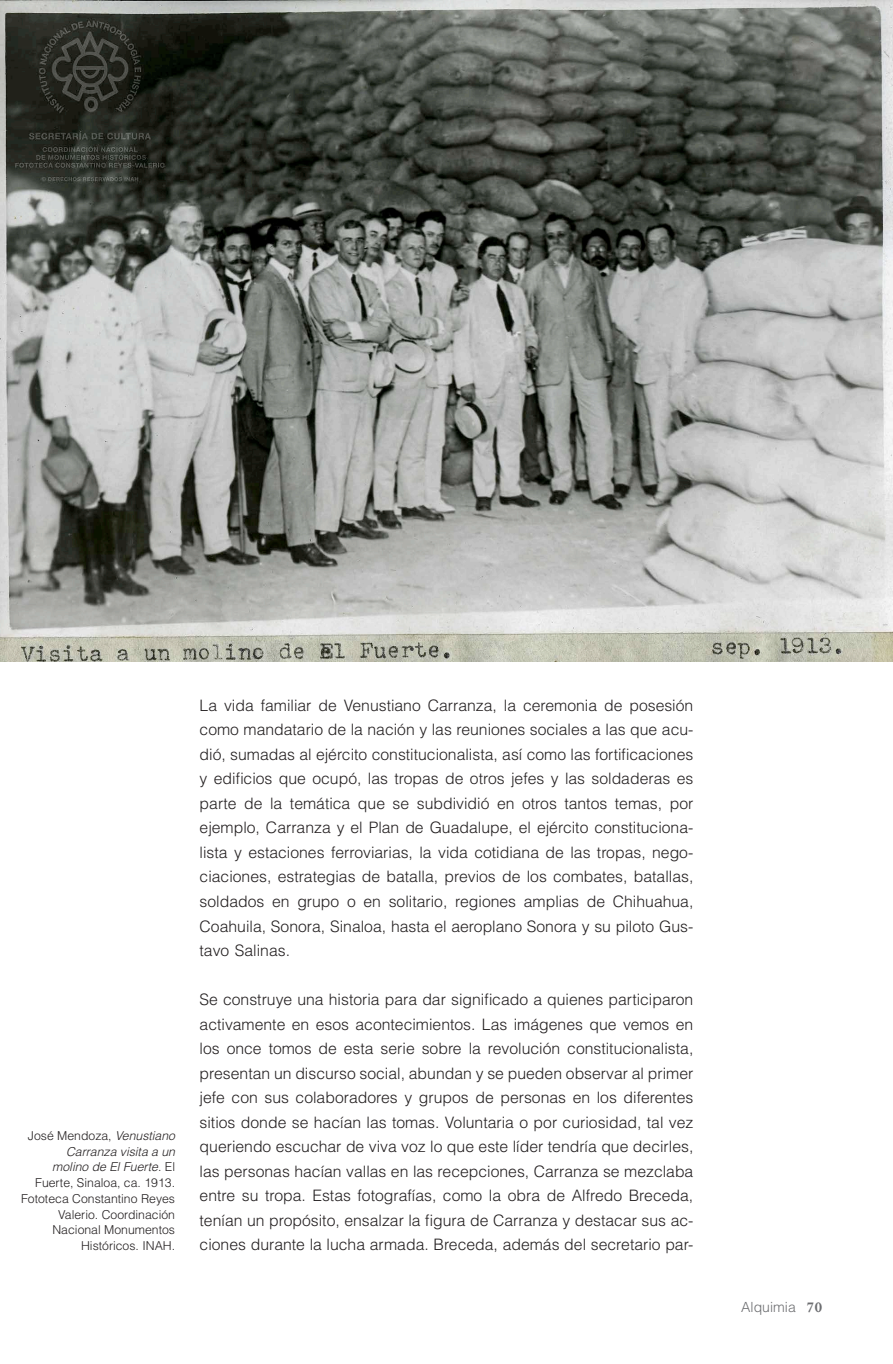
<style>
.page{position:relative;width:893px;height:1364px;background:#fff}
.page>*{position:absolute;margin:0;border:0;box-sizing:border-box;transform-origin:0 0}
.A6_Texto_párrafo_nor{font:300 15.75px/24.5px "Helvetica LT Std";color:#231f20;text-align:justify}
.t1{font:300 14px "Helvetica LT Std";color:#6c6d70}
._00_Pie_de_foto{font:300 12.25px/15.8px "Helvetica LT Std";color:#231f20;text-align:right}
.s1{font-style:italic}
.s2{font-family:"Mrs Eaves OT";font-weight:700;font-size:15.75px}
</style>
<div class="page">
<img style="left:0;top:0;width:892px;height:662px">
<p class="_00_Pie_de_foto" style="left:21px;top:1127px;width:155px">José Mendoza, <span class="s1">Venustiano<br>Carranza visita a un<br>molino de El Fuerte</span>. El<br>Fuerte, Sinaloa, ca. 1913.<br>Fototeca Constantino Reyes<br>Valerio. Coordinación<br>Nacional Monumentos<br>Históricos. INAH.</p>
<p class="A6_Texto_párrafo_nor" style="left:200px;top:693px;width:495px">La vida familiar de Venustiano Carranza, la ceremonia de posesión como mandatario de la nación y las reuniones sociales a las que acu&shy;dió, sumadas al ejército constitucionalista, así como las fortificaciones y edificios que ocupó, las tropas de otros jefes y las soldaderas es parte de la temática que se subdividió en otros tantos temas, por ejemplo, Carranza y el Plan de Guadalupe, el ejército constituciona&shy;lista y estaciones ferroviarias, la vida cotidiana de las tropas, nego&shy;ciaciones, estrategias de batalla, previos de los combates, batallas, soldados en grupo o en solitario, regiones amplias de Chihuahua, Coahuila, Sonora, Sinaloa, hasta el aeroplano Sonora y su piloto Gus&shy;tavo Salinas.</p>
<p class="A6_Texto_párrafo_nor" style="left:200px;top:987px;width:495px">Se construye una historia para dar significado a quienes participaron activamente en esos acontecimientos. Las imágenes que vemos en los once tomos de esta serie sobre la revolución constitucionalista, presentan un discurso social, abundan y se pueden observar al primer jefe con sus colaboradores y grupos de personas en los diferentes sitios donde se hacían las tomas. Voluntaria o por curiosidad, tal vez queriendo escuchar de viva voz lo que este líder tendría que decirles, las personas hacían vallas en las recepciones, Carranza se mezclaba entre su tropa. Estas fotografías, como la obra de Alfredo Breceda, tenían un propósito, ensalzar la figura de Carranza y destacar sus ac&shy;ciones durante la lucha armada. Breceda, además del secretario par-</p>
<p class="t1" style="left:741px;top:1298px;width:83px">Alquimia <span class="s2">70</span></p>
</div>
